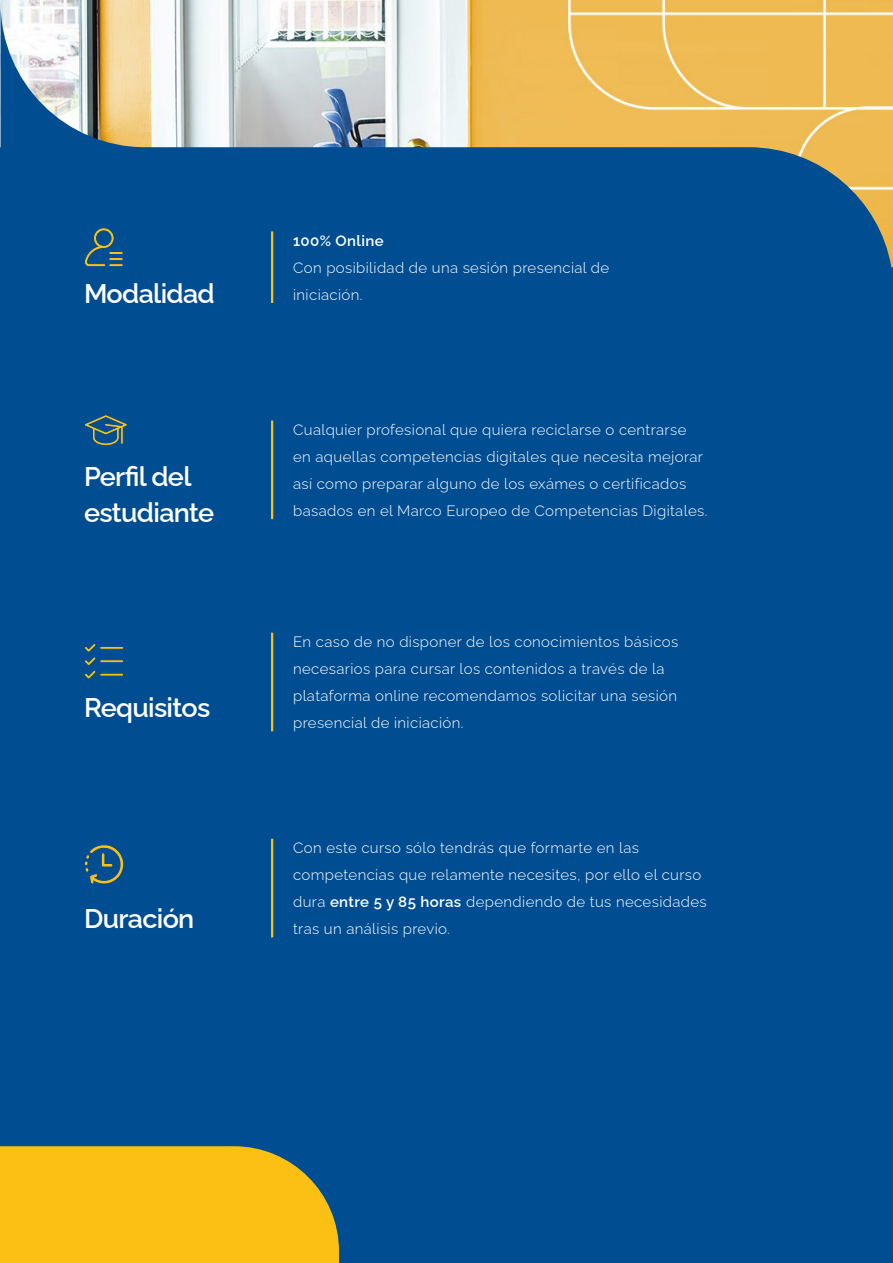
<style>
.page{position:relative;width:893px;height:1263px;background:#004d92}
.page>*{position:absolute;margin:0;border:0;box-sizing:border-box;transform-origin:0 0}
.t1{font:600 27px/36px "Raleway";letter-spacing:-.025em;color:#fff}
.t2{font:300 15px/27px "Raleway";letter-spacing:.025em;color:#fff}
.t3{font:600 15px "Raleway";letter-spacing:.025em;color:#fff}
.s1{font-weight:600}
</style>
<div class="page">
<img style="left:0;top:0;width:893px;height:267px">
<div style="left:0;top:1146px;width:339px;height:117px;background:#fcc014"></div>
<hr style="left:271px;top:839px;width:2px;height:98px;background:#fcc014">
<svg style="left:84px;top:844px;width:40px;height:40px"></svg>
<hr style="left:271px;top:420px;width:2px;height:99px;background:#fcc014">
<svg style="left:85px;top:414px;width:43px;height:32px"></svg>
<hr style="left:271px;top:633px;width:2px;height:98px;background:#fcc014">
<svg style="left:85px;top:643px;width:39px;height:36px"></svg>
<hr style="left:271px;top:231px;width:2px;height:72px;background:#fcc014">
<svg style="left:84px;top:227px;width:40px;height:40px"></svg>
<p class="t3" style="left:293px;top:228px;width:92px">100% Online</p>
<p class="t2" style="left:293px;top:252px;width:318px">Con posibilidad de una sesión presencial de</p>
<h1 class="t1" style="left:84px;top:273px;width:132px">Modalidad</h1>
<p class="t2" style="left:293px;top:279px;width:71px">iniciación.</p>
<h1 class="t1" style="left:84px;top:455px;width:132px">Perfil del estudiante</h1>
<h1 class="t1" style="left:84px;top:687px;width:128px">Requisitos</h1>
<h1 class="t1" style="left:84px;top:898px;width:112px">Duración</h1>
<p class="t2" style="left:293px;top:414px;width:416px">Cualquier profesional que quiera reciclarse o centrarse en aquellas competencias digitales que necesita mejorar así como preparar alguno de los exámes o certificados basados en el Marco Europeo de Competencias Digitales.</p>
<p class="t2" style="left:293px;top:626px;width:387px">En caso de no disponer de los conocimientos básicos necesarios para cursar los contenidos a través de la plataforma online recomendamos solicitar una sesión presencial de iniciación.</p>
<p class="t2" style="left:293px;top:832px;width:415px">Con este curso sólo tendrás que formarte en las competencias que relamente necesites, por ello el curso dura <span class="s1">entre 5 y 85 horas</span> dependiendo de tus necesidades</p>
<p class="t2" style="left:293px;top:913px;width:158px">tras un análisis previo.</p>
</div>
